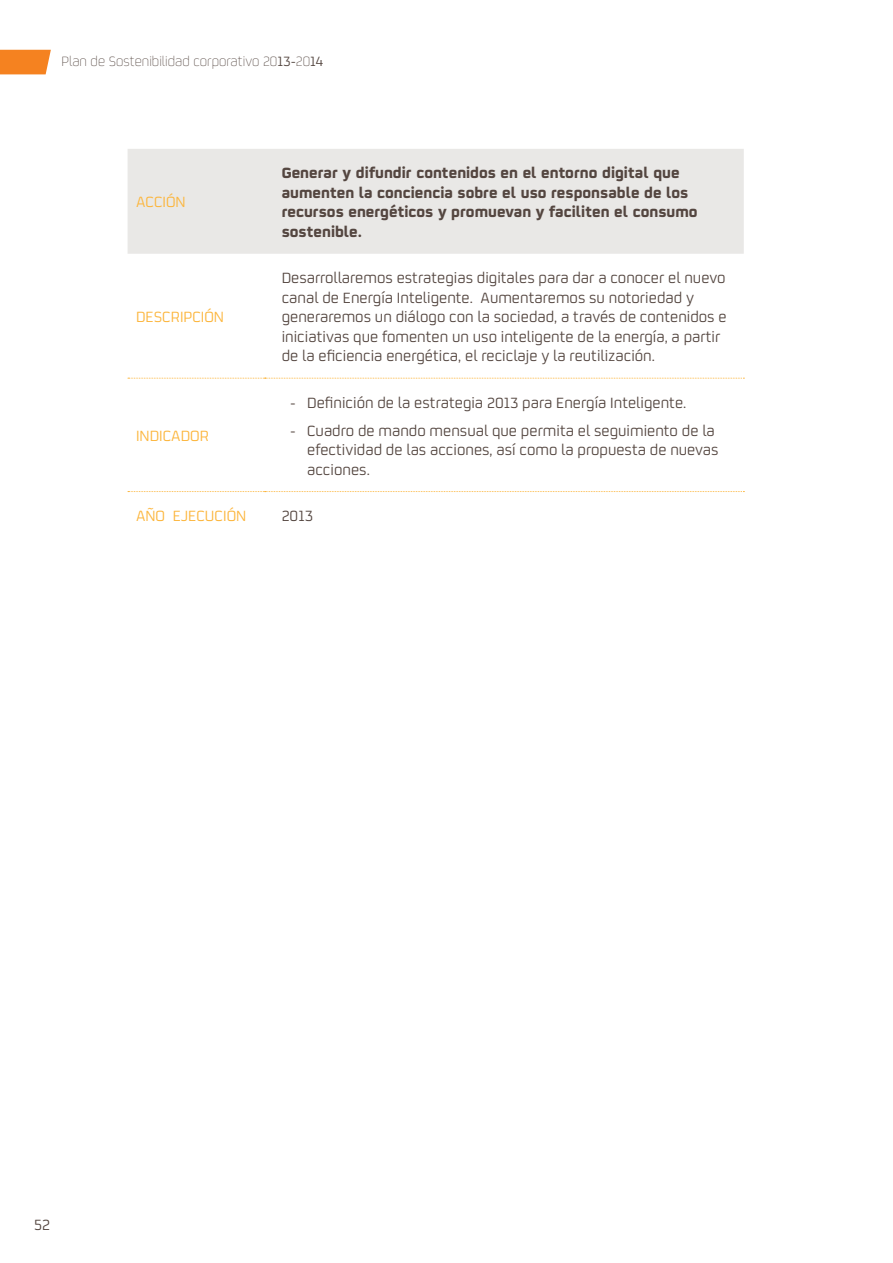
<style>
.page{position:relative;width:893px;height:1263px;background:#fff}
.page>*{position:absolute;margin:0;border:0;box-sizing:border-box;transform-origin:0 0}
.t1{font:16.5px/19.5px "Repsol";color:#544640}
.t2{font:700 16.5px/19.5px "Repsol";color:#544640}
.t3{font:16.5px "Repsol";color:#fcb53b}
.t4{font:300 15px "Repsol";color:#544640}
.s1{font-weight:400}
</style>
<div class="page">
<svg style="left:0;top:50px;width:51px;height:24px"></svg>
<div style="left:128px;top:149px;width:616px;height:105px;background:#e9e8e6"></div>
<svg style="left:128px;top:378px;width:616px;height:1px"></svg>
<svg style="left:128px;top:491px;width:616px;height:1px"></svg>
<p class="t4" style="left:62px;top:51px;width:263px">Plan de Sostenibilidad corporativo 20<span class="s1">13-</span>20<span class="s1">14</span></p>
<p class="t3" style="left:136px;top:191px;width:51px">ACCIÓN</p>
<p class="t3" style="left:136px;top:306px;width:90px">DESCRIPCIÓN</p>
<p class="t3" style="left:136px;top:424px;width:74px">INDICADOR</p>
<p class="t2" style="left:282px;top:161px;width:417px">Generar y difundir contenidos en el entorno digital que aumenten la conciencia sobre el uso responsable de los recursos energéticos y promuevan y faciliten el consumo sostenible.</p>
<p class="t1" style="left:282px;top:267px;width:446px">Desarrollaremos estrategias digitales para dar a conocer el nuevo canal de Energía Inteligente. Aumentaremos su notoriedad y generaremos un diálogo con la sociedad, a través de contenidos e iniciativas que fomenten un uso inteligente de la energía, a partir de la eficiencia energética, el reciclaje y la reutilización.</p>
<p class="t1" style="left:290px;top:391px;width:398px">- Definición de la estrategia 2013 para Energía Inteligente.</p>
<p class="t1" style="left:307px;top:419px;width:413px;text-indent:-17px">- Cuadro de mando mensual que permita el seguimiento de la efectividad de las acciones, así como la propuesta de nuevas acciones.</p>
<p class="t3" style="left:136px;top:504px;width:112px">AÑO EJECUCIÓN</p>
<p class="t1" style="left:282px;top:505px;width:33px">2013</p>
<p class="t1" style="left:34px;top:1214px;width:17px">52</p>
</div>
